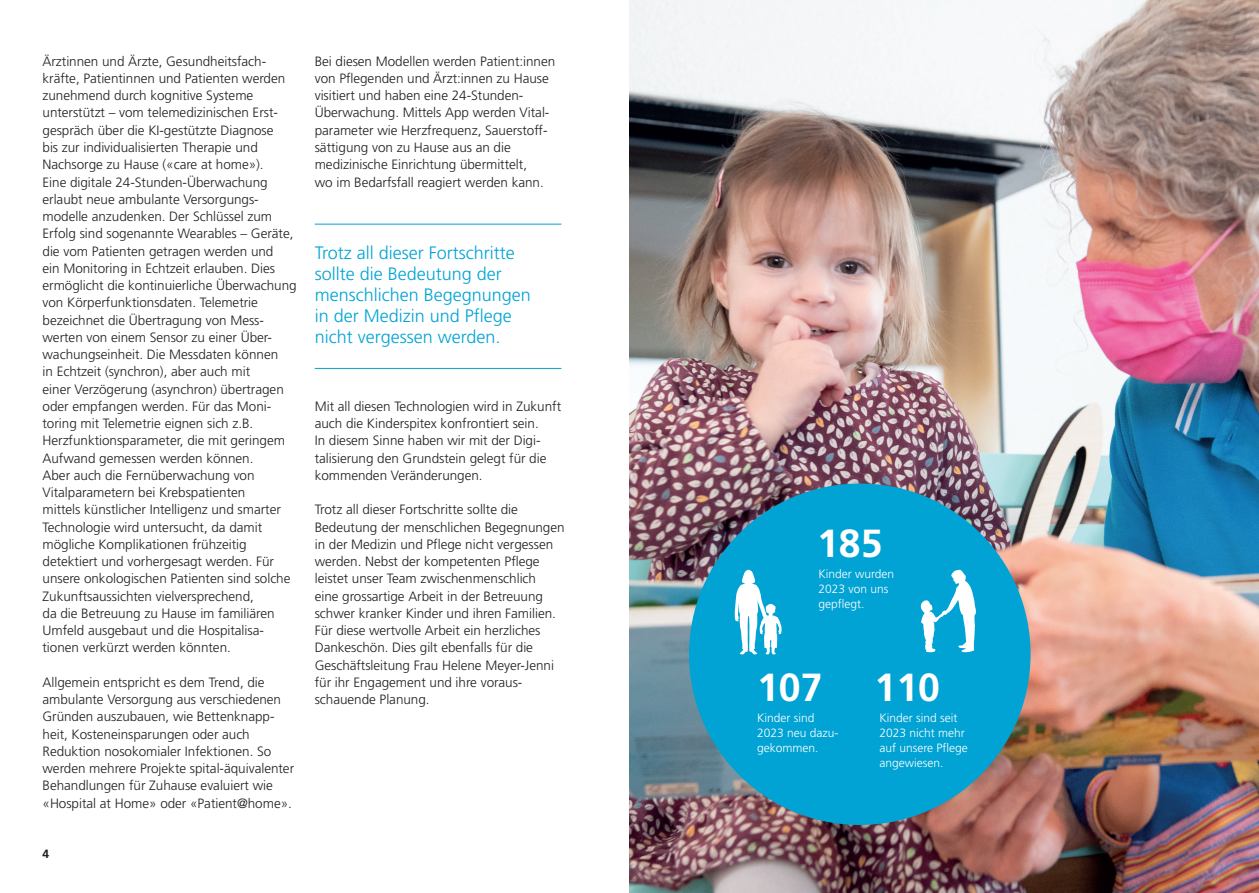
<style>
.page{position:relative;width:1259px;height:893px;background:#fff}
.page>*{position:absolute;margin:0;border:0;box-sizing:border-box;transform-origin:0 0}
.t1{font:700 39.15px "Frutiger";color:#fff}
.t2{font:300 18px/21px "Frutiger";color:#00a3d4}
.t3{font:300 13.5px/17.2px "Frutiger";letter-spacing:-.005em;color:#231f20}
.t4{font:300 12px/15px "Frutiger";color:#fff}
.t5{font:700 12px "Frutiger";color:#231f20}
</style>
<div class="page">
<img style="left:629px;top:0;width:630px;height:893px">
<hr style="left:315px;top:224px;width:246px;height:1px;background:#00a3d4">
<hr style="left:315px;top:368px;width:246px;height:1px;background:#00a3d4">
<div style="left:689px;top:483px;width:341px;height:342px;background:#00a3d4;border-radius:50%"></div>
<svg style="left:734px;top:570px;width:47px;height:85px"></svg>
<svg style="left:921px;top:569px;width:55px;height:83px"></svg>
<p class="t3" style="left:43px;top:53px;width:256px">Ärztinnen und Ärzte, Gesundheitsfach&shy;kräfte, Patientinnen und Patienten werden zunehmend durch kognitive Systeme unterstützt – vom telemedizinischen Erst&shy;gespräch über die KI-gestützte Diagnose<br>bis zur individualisierten Therapie und Nachsorge zu Hause («care at home»).<br>Eine digitale 24-Stunden-Überwachung erlaubt neue ambulante Versorgungs&shy;modelle anzudenken. Der Schlüssel zum Erfolg sind sogenannte Wearables – Geräte, die vom Patienten getragen werden und<br>ein Monitoring in Echtzeit erlauben. Dies ermöglicht die kontinuierliche Überwachung von Körperfunktionsdaten. Telemetrie bezeichnet die Übertragung von Mess&shy;werten von einem Sensor zu einer Über&shy;wachungseinheit. Die Messdaten können<br>in Echtzeit (synchron), aber auch mit<br>einer Verzögerung (asynchron) übertragen oder empfangen werden. Für das Moni&shy;toring mit Telemetrie eignen sich z.B.<br>Herzfunktionsparameter, die mit geringem Aufwand gemessen werden können.<br>Aber auch die Fernüberwachung von Vitalparametern bei Krebspatienten<br>mittels künstlicher Intelligenz und smarter Technologie wird untersucht, da damit mögliche Komplikationen frühzeitig detektiert und vorhergesagt werden. Für unsere onkologischen Patienten sind solche Zukunftsaussichten vielversprechend,<br>da die Betreuung zu Hause im familiären Umfeld ausgebaut und die Hospitalisa&shy;tionen verkürzt werden könnten.</p>
<p class="t3" style="left:43px;top:674px;width:253px">Allgemein entspricht es dem Trend, die ambulante Versorgung aus verschiedenen Gründen auszubauen, wie Bettenknapp&shy;heit, Kosteneinsparungen oder auch Reduktion nosokomialer Infektionen. So werden mehrere Projekte spital-äquivalenter Behandlungen für Zuhause evaluiert wie «Hospital at Home» oder «Patient@home».</p>
<p class="t5" style="left:43px;top:847px;width:8px">4</p>
<p class="t3" style="left:315px;top:53px;width:242px">Bei diesen Modellen werden Patient:innen von Pflegenden und Ärzt:innen zu Hause visitiert und haben eine 24-Stunden-Überwachung. Mittels App werden Vital&shy;parameter wie Herzfrequenz, Sauerstoff&shy;sättigung von zu Hause aus an die medizinische Einrichtung übermittelt,<br>wo im Bedarfsfall reagiert werden kann.</p>
<h2 class="t2" style="left:315px;top:242px;width:218px">Trotz all dieser Fortschritte sollte die Bedeutung der menschlichen Begegnungen in der Medizin und Pflege nicht vergessen werden.</h2>
<p class="t3" style="left:315px;top:398px;width:248px">Mit all diesen Technologien wird in Zukunft auch die Kinderspitex konfrontiert sein.<br>In diesem Sinne haben wir mit der Digi&shy;talisierung den Grundstein gelegt für die kommenden Veränderungen.</p>
<p class="t3" style="left:315px;top:501px;width:251px">Trotz all dieser Fortschritte sollte die Bedeutung der menschlichen Begegnungen in der Medizin und Pflege nicht vergessen werden. Nebst der kompetenten Pflege leistet unser Team zwischenmenschlich<br>eine grossartige Arbeit in der Betreuung schwer kranker Kinder und ihren Familien.<br>Für diese wertvolle Arbeit ein herzliches Dankeschön. Dies gilt ebenfalls für die Geschäftsleitung Frau Helene Meyer-Jenni für ihr Engagement und ihre voraus&shy;schauende Planung.</p>
<h1 class="t1" style="left:817px;top:520px;width:67px">185</h1>
<p class="t4" style="left:818px;top:567px;width:77px">Kinder wurden<br>2023 von uns gepflegt.</p>
<h1 class="t1" style="left:757px;top:664px;width:67px">107</h1>
<p class="t4" style="left:757px;top:711px;width:83px">Kinder sind<br>2023 neu dazu&shy;gekommen.</p>
<h1 class="t1" style="left:874px;top:664px;width:67px">110</h1>
<p class="t4" style="left:879px;top:711px;width:90px">Kinder sind seit<br>2023 nicht mehr auf unsere Pflege angewiesen.</p>
</div>
